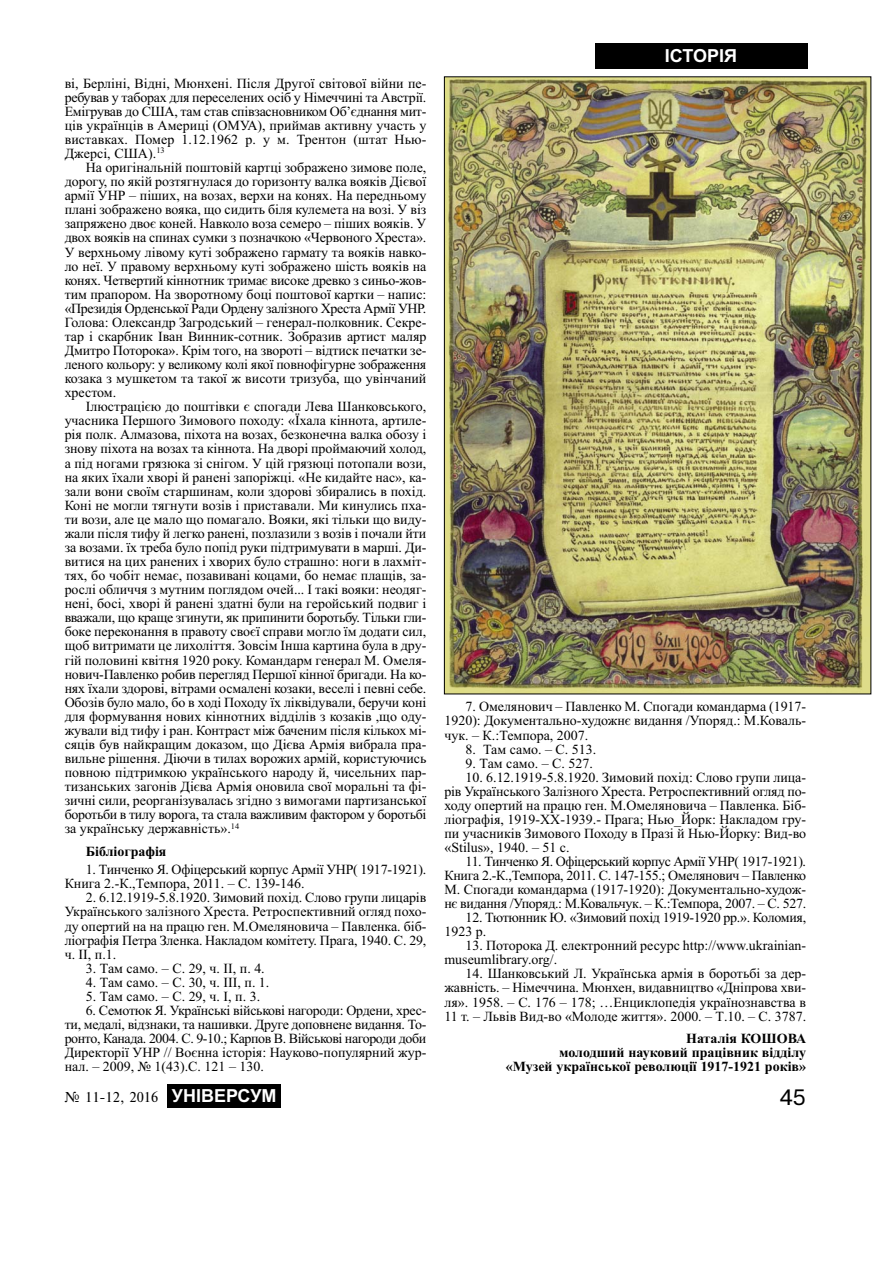
<style>
.page{position:relative;width:893px;height:1263px;background:#fff}
.page>*{position:absolute;margin:0;border:0;box-sizing:border-box;transform-origin:0 0}
.t1{font:21px "Ukr";color:#000}
.t2{font:700 18px "Arial";color:#fff}
.t3{font:15px "Times";color:#000}
.t4{font:13.95px/14.1px "Times New Roman";color:#000;text-align:justify}
.t5{font:13.95px/14.1px "Times New Roman";letter-spacing:-.02em;color:#000}
.t6{font:700 13.95px/14.1px "Times New Roman";color:#000;text-align:right}
.s1{font-family:"Arial";font-weight:700;font-size:18px;color:#fff}
</style>
<div class="page">
<div style="left:167px;top:1084px;width:114px;height:24px;background:#000"></div>
<div style="left:594px;top:43px;width:213px;height:26px;background:#000"></div>
<img style="left:446px;top:79px;width:423px;height:613px">
<p class="t4" style="left:65px;top:76px;width:363px">ві, Берліні, Відні, Мюнхені. Після Другої світової війни пе&shy;ребував у таборах для переселених осіб у Німеччині та Австрії.<br>Емігрував до США, там став співзасновником Об’єднання мит&shy;ців українців в Америці (ОМУА), приймав активну участь у виставках. Помер 1.12.1962 р. у м. Трентон (штат Нью-Джерсі, США).<sup>13</sup></p>
<p class="t4" style="left:65px;top:160px;width:363px;text-indent:21px">На оригінальній поштовій картці зображено зимове поле, дорогу, по якій розтягнулася до горизонту валка вояків Дієвої армії УНР – піших, на возах, верхи на конях. На передньому плані зображено вояка, що сидить біля кулемета на возі. У віз запряжено двоє коней. Навколо воза семеро – піших вояків. У двох вояків на спинах сумки з позначкою «Червоного Хреста».<br>У верхньому лівому куті зображено гармату та вояків навко&shy;ло неї. У правому верхньому куті зображено шість вояків на конях. Четвертий кіннотник тримає високе древко з синьо-жов&shy;тим прапором. На зворотному боці поштової картки – напис: «Президія Орденської Ради Ордену залізного Хреста Армії УНР.<br>Голова: Олександр Загродський – генерал-полковник. Секре&shy;тар і скарбник Іван Винник-сотник. Зобразив артист маляр Дмитро Поторока». Крім того, на звороті – відтиск печатки зе&shy;леного кольору: у великому колі якої повнофігурне зображення козака з мушкетом та такої ж висоти тризуба, що увінчаний хрестом.</p>
<p class="t4" style="left:65px;top:399px;width:363px;text-indent:21px">Ілюстрацією до поштівки є спогади Лева Шанковського, учасника Першого Зимового походу: «Їхала кіннота, артиле&shy;рія полк. Алмазова, піхота на возах, безконечна валка обозу і знову піхота на возах та кіннота. На дворі проймаючий холод, а під ногами грязюка зі снігом. У цій грязюці потопали вози, на яких їхали хворі й ранені запоріжці. «Не кидайте нас», ка&shy;зали вони своїм старшинам, коли здорові збирались в похід.<br>Коні не могли тягнути возів і приставали. Ми кинулись пха&shy;ти вози, але це мало що помагало. Вояки, які тільки що виду&shy;жали після тифу й легко ранені, позлазили з возів і почали йти за возами. їх треба було попід руки підтримувати в марші. Ди&shy;витися на цих ранених і хворих було страшно: ноги в лахміт&shy;тях, бо чобіт немає, позавивані коцами, бо немає плащів, за&shy;рослі обличчя з мутним поглядом очей... І такі вояки: неодяг&shy;нені, босі, хворі й ранені здатні були на геройський подвиг і вважали, що краще згинути, як припинити боротьбу. Тільки гли&shy;боке переконання в правоту своєї справи могло їм додати сил, щоб витримати це лихоліття. Зовсім Інша картина була в дру&shy;гій половині квітня 1920 року. Командарм генерал М. Омеля&shy;нович-Павленко робив перегляд Першої кінної бригади. На ко&shy;нях їхали здорові, вітрами осмалені козаки, веселі і певні себе.<br>Обозів було мало, бо в ході Походу їх ліквідували, беручи коні для формування нових кіннотних відділів з козаків ,що оду&shy;жували від тифу і ран. Контраст між баченим після кількох мі&shy;сяців був найкращим доказом, що Дієва Армія вибрала пра&shy;вильне рішення. Діючи в тилах ворожих армій, користуючись повною підтримкою українського народу й, чисельних пар&shy;тизанських загонів Дієва Армія оновила свої моральні та фі&shy;зичні сили, реорганізувалась згідно з вимогами партизанської боротьби в тилу ворога, та стала важливим фактором у боротьбі за українську державність».<sup>14</sup></p>
<p class="t6" style="left:86px;top:844px;width:82px">Бібліографія</p>
<p class="t5" style="left:65px;top:862px;width:363px;text-indent:21px">1. Тинченко Я. Офіцерський корпус Армії УНР( 1917-1921).<br>Книга 2.-К.,Темпора, 2011. – С. 139-146.</p>
<p class="t4" style="left:65px;top:891px;width:363px;text-indent:21px">2. 6.12.1919-5.8.1920. Зимовий похід. Слово групи лицарів Українського залізного Хреста. Ретроспективний огляд похо&shy;ду опертий на на працю ген. М.Омеляновича – Павленка. біб&shy;ліографія Петра Зленка. Накладом комітету. Прага, 1940. С. 29, ч. II, п.1.</p>
<p class="t4" style="left:86px;top:961px;width:180px">3. Там само. – С. 29, ч. ІІ, п. 4.</p>
<p class="t4" style="left:86px;top:975px;width:185px">4. Там само. – С. 30, ч. ІІІ, п. 1.</p>
<p class="t4" style="left:86px;top:989px;width:176px">5. Там само. – С. 29, ч. І, п. 3.</p>
<p class="t4" style="left:65px;top:1003px;width:363px;text-indent:21px">6. Семотюк Я. Українські військові нагороди: Ордени, хрес&shy;ти, медалі, відзнаки, та нашивки. Друге доповнене видання. То&shy;ронто, Канада. 2004. С. 9-10.; Карпов В. Військові нагороди доби Директорії УНР // Воєнна історія: Науково-популярний жур&shy;нал. – 2009, № 1(43).С. 121 – 130.</p>
<p class="t2" style="left:665px;top:46px;width:74px">ІСТОРІЯ</p>
<p class="t4" style="left:444px;top:700px;width:363px;text-indent:21px">7. Омелянович – Павленко М. Спогади командарма (1917- 1920): Документально-художнє видання /Упоряд.: М.Коваль&shy;чук. – К.:Темпора, 2007.</p>
<p class="t4" style="left:465px;top:742px;width:132px">8. Там само. – С. 513.</p>
<p class="t4" style="left:465px;top:756px;width:129px">9. Там само. – С. 527.</p>
<p class="t4" style="left:444px;top:770px;width:363px;text-indent:21px">10. 6.12.1919-5.8.1920. Зимовий похід: Слово групи лица&shy;рів Українського Залізного Хреста. Ретроспективний огляд по&shy;ходу опертий на працю ген. М.Омеляновича – Павленка. Біб&shy;ліографія, 1919-ХХ-1939.- Прага; Нью_Йорк: Накладом гру&shy;пи учасників Зимового Походу в Празі й Нью-Йорку: Вид-во «Stilus», 1940. – 51 с.</p>
<p class="t4" style="left:444px;top:854px;width:363px;text-indent:21px">11. Тинченко Я. Офіцерський корпус Армії УНР( 1917-1921).<br>Книга 2.-К.,Темпора, 2011. С. 147-155.; Омелянович – Павленко М. Спогади командарма (1917-1920): Документально-худож&shy;нє видання /Упоряд.: М.Ковальчук. – К.:Темпора, 2007. – С. 527.</p>
<p class="t5" style="left:444px;top:910px;width:363px;text-indent:21px">12. Тютюнник Ю. «Зимовий похід 1919-1920 рр.». Коломия,<br>1923 р.</p>
<p class="t4" style="left:444px;top:938px;width:363px;text-indent:21px">13. Поторока Д. електронний ресурс http://www.ukrainian&shy;museumlibrary.org/.</p>
<p class="t4" style="left:444px;top:967px;width:363px;text-indent:21px">14. Шанковський Л. Українська армія в боротьбі за дер&shy;жавність. – Німеччина. Мюнхен, видавництво «Дніпрова хви&shy;ля». 1958. – С. 176 – 178; …Енциклопедія українознавства в 11 т. – Львів Вид-во «Молоде життя». 2000. – Т.10. – С. 3787.</p>
<p class="t6" style="left:506px;top:1031px;width:302px">Наталія КОШОВА<br>молодший науковий працівник відділу<br>«Музей української революції 1917-1921 років»</p>
<p class="t3" style="left:64px;top:1088px;width:214px">‹ 11-12, 2016 <span class="s1">УНІВЕРСУМ</span></p>
<h1 class="t1" style="left:779px;top:1086px;width:27px">45</h1>
</div>
